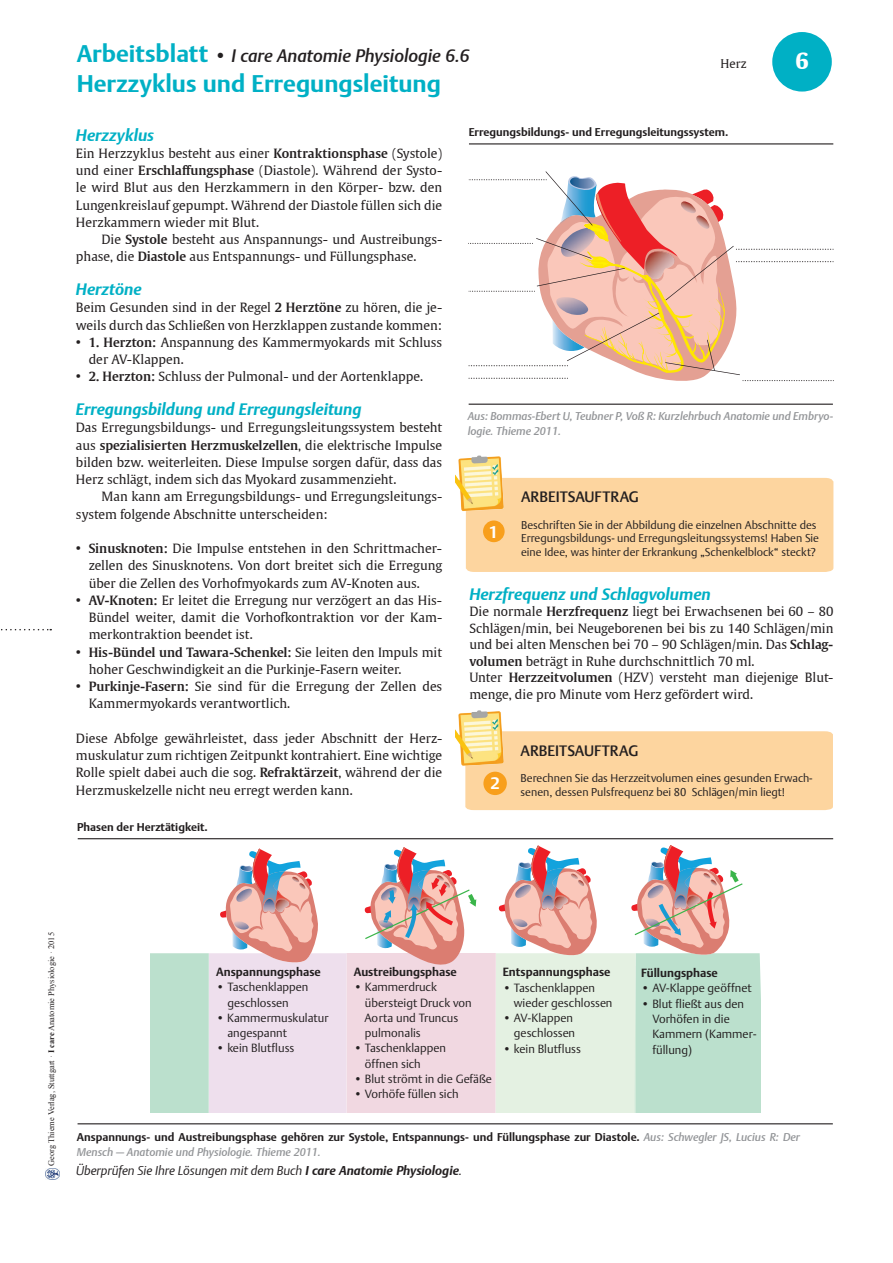
<style>
.page{position:relative;width:893px;height:1263px;background:#fff}
.page>*{position:absolute;margin:0;border:0;box-sizing:border-box;transform-origin:0 0}
.t1{font:700 24px "Thieme Argo 2011";color:#00b0c5}
.t2{font:700 22.5px "Thieme Gulliver 2011";color:#fff}
.t3{font:italic 500 18px "Thieme Argo 2011";color:#231f20}
.t4{font:italic 700 16.5px "Thieme Argo 2011";color:#00b0c5}
.t5{font:700 16.5px "Thieme Argo 2008";color:#fff}
.t6{font:500 15px "Thieme Argo 2011";color:#231f20}
.t7{font:12.75px/17.2px "Thieme Gulliver 2011";color:#231f20}
.t8{font:12.75px/16.5px "Thieme Gulliver 2008";color:#231f20}
.t9{font:italic 300 12.75px "Thieme Argo 2011";color:#231f20}
.t10{font:12px "Thieme Gulliver 2011";color:#231f20}
.t11{font:300 11.85px/15.3px "Thieme Argo 2011";color:#231f20}
.t12{font:700 11.85px "Thieme Argo 2011";color:#231f20}
.t13{font:300 11.25px/13.5px "Thieme Argo 2008";color:#231f20}
.t14{font:700 11.25px/15px "Thieme Argo 2011";color:#231f20}
.t15{font:italic 500 11.25px/15px "Thieme Argo 2011";color:#939598}
.t16{font:8.4px "Times New Roman";color:#231f20}
.s1{font-weight:600}
.s2{font-weight:700}
.s3{font-weight:500;font-style:italic;color:#939598}
</style>
<div class="page">
<img style="left:46px;top:1169px;width:14px;height:10px">
<svg style="left:1px;top:629px;width:50px;height:1px"></svg>
<div style="left:772px;top:32px;width:60px;height:60px;background:#00b0c5;border-radius:50%"></div>
<hr style="left:78px;top:838px;width:755px;height:1px;background:#231f20">
<svg style="left:150px;top:845px;width:610px;height:268px"></svg>
<hr style="left:78px;top:1123px;width:755px;height:1px;background:#231f20">
<div style="left:466px;top:478px;width:367px;height:94px;background:#fdd59f"></div>
<img style="left:455px;top:455px;width:58px;height:56px">
<hr style="left:469px;top:143px;width:364px;height:1px;background:#231f20">
<svg style="left:469px;top:171px;width:365px;height:211px"></svg>
<hr style="left:469px;top:404px;width:364px;height:1px;background:#231f20">
<div style="left:465px;top:731px;width:368px;height:79px;background:#fdd59f"></div>
<img style="left:455px;top:710px;width:58px;height:66px">
<div style="left:484px;top:772px;width:22px;height:22px;background:#f89f1c;border-radius:50%"></div>
<div style="left:483px;top:772px;width:24px;height:23px;border:2px solid #f89f1c;border-radius:50%"></div>
<div style="left:488px;top:775px;width:15px;height:15px;background:#f89f1c"></div>
<div style="left:484px;top:521px;width:20px;height:20px;background:#f89f1c;border-radius:50%"></div>
<div style="left:483px;top:520px;width:22px;height:22px;border:2px solid #f89f1c;border-radius:50%"></div>
<div style="left:486px;top:525px;width:15px;height:13px;background:#f89f1c"></div>
<h1 class="t1" style="left:77px;top:37px;width:133px">Arbeitsblatt</h1>
<h3 class="t3" style="left:214px;top:43px;width:257px">• I care Anatomie Physiologie 6.6</h3>
<h1 class="t1" style="left:77px;top:67px;width:366px">Herzzyklus und Erregungsleitung</h1>
<p class="t10" style="left:720px;top:55px;width:28px">Herz</p>
<h2 class="t2" style="left:795px;top:43px;width:15px">6</h2>
<p class="t4" style="left:76px;top:124px;width:80px">Herzzyklus</p>
<p class="t7" style="left:76px;top:144px;width:368px;text-align:justify">Ein Herzzyklus besteht aus einer <span class="s1">Kontraktionsphase</span> (Systole) und einer <span class="s1">Erschlaffungsphase</span> (Diastole). Während der Systo&shy;le wird Blut aus den Herzkammern in den Körper- bzw. den Lungenkreislauf gepumpt. Während der Diastole füllen sich die Herzkammern wieder mit Blut.</p>
<p class="t7" style="left:76px;top:230px;width:368px;text-indent:26px">Die <span class="s1">Systole</span> besteht aus Anspannungs- und Austreibungs&shy;phase, die <span class="s1">Diastole</span> aus Entspannungs- und Füllungsphase.</p>
<p class="t4" style="left:76px;top:278px;width:67px">Herztöne</p>
<p class="t7" style="left:76px;top:298px;width:368px">Beim Gesunden sind in der Regel <span class="s1">2 Herztöne</span> zu hören, die je&shy;weils durch das Schließen von Herzklappen zustande kommen:</p>
<p class="t7" style="left:89px;top:333px;width:355px;text-indent:-13px"><span class="s1">• 1. Herzton:</span> Anspannung des Kammermyokards mit Schluss der AV-Klappen.</p>
<p class="t7" style="left:76px;top:367px;width:349px"><span class="s1">• 2. Herzton:</span> Schluss der Pulmonal- und der Aortenklappe.</p>
<p class="t4" style="left:76px;top:398px;width:287px">Erregungsbildung und Erregungsleitung</p>
<p class="t7" style="left:76px;top:418px;width:368px;text-align:justify">Das Erregungsbildungs- und Erregungsleitungssystem besteht aus <span class="s1">spezialisierten Herzmuskelzellen</span>, die elektrische Impulse bilden bzw. weiterleiten. Diese Impulse sorgen dafür, dass das Herz schlägt, indem sich das Myokard zusammenzieht.</p>
<p class="t7" style="left:76px;top:487px;width:368px;text-indent:26px">Man kann am Erregungsbildungs- und Erregungsleitungs&shy;system folgende Abschnitte unterscheiden:</p>
<p class="t7" style="left:89px;top:539px;width:355px;text-align:justify;text-indent:-13px"><span class="s1">• Sinusknoten:</span> Die Impulse entstehen in den Schrittmacher&shy;zellen des Sinusknotens. Von dort breitet sich die Erregung über die Zellen des Vorhofmyokards zum AV-Knoten aus.</p>
<p class="t7" style="left:89px;top:591px;width:355px;text-align:justify;text-indent:-13px"><span class="s1">• AV-Knoten:</span> Er leitet die Erregung nur verzögert an das His-Bündel weiter, damit die Vorhofkontraktion vor der Kam&shy;merkontraktion beendet ist.</p>
<p class="t7" style="left:89px;top:643px;width:355px;text-indent:-13px"><span class="s1">• His-Bündel und Tawara-Schenkel:</span> Sie leiten den Impuls mit hoher Geschwindigkeit an die Purkinje-Fasern weiter.</p>
<p class="t7" style="left:89px;top:677px;width:355px;text-indent:-13px"><span class="s1">• Purkinje-Fasern:</span> Sie sind für die Erregung der Zellen des<br>Kammermyokards verantwortlich.</p>
<p class="t7" style="left:76px;top:729px;width:368px;text-align:justify">Diese Abfolge gewährleistet, dass jeder Abschnitt der Herz&shy;muskulatur zum richtigen Zeitpunkt kontrahiert. Eine wichtige Rolle spielt dabei auch die sog. <span class="s1">Refraktärzeit</span>, während der die Herzmuskelzelle nicht neu erregt werden kann.</p>
<p class="t14" style="left:77px;top:819px;width:132px">Phasen der Herztätigkeit.</p>
<p class="t14" style="left:469px;top:125px;width:261px">Erregungsbildungs- und Erregungsleitungssystem.</p>
<p class="t15" style="left:468px;top:409px;width:367px">Aus: Bommas-Ebert U, Teubner P, Voß R: Kurzlehrbuch Anatomie und Embryo&shy;logie. Thieme 2011.</p>
<p class="t6" style="left:521px;top:487px;width:119px">ARBEITSAUFTRAG</p>
<p class="t13" style="left:521px;top:518px;width:299px">Beschriften Sie in der Abbildung die einzelnen Abschnitte des<br>Erregungsbildungs- und Erregungsleitungssystems! Haben Sie eine Idee, was hinter der Erkrankung „Schenkelblock“ steckt?</p>
<p class="t4" style="left:469px;top:583px;width:243px">Herzfrequenz und Schlagvolumen</p>
<p class="t8" style="left:469px;top:603px;width:366px">Die normale <span class="s1">Herzfrequenz</span> liegt bei Erwachsenen bei 60 – 80<br>Schlägen/min, bei Neugeborenen bei bis zu 140 Schlägen/min und bei alten Menschen bei 70 – 90 Schlägen/min. Das <span class="s1">Schlag&shy;volumen</span> beträgt in Ruhe durchschnittlich 70 ml.<br>Unter <span class="s1">Herzzeitvolumen</span> (HZV) versteht man diejenige Blut&shy;menge, die pro Minute vom Herz gefördert wird.</p>
<p class="t5" style="left:489px;top:521px;width:11px">1</p>
<p class="t5" style="left:490px;top:772px;width:11px">2</p>
<p class="t6" style="left:521px;top:740px;width:119px">ARBEITSAUFTRAG</p>
<p class="t13" style="left:521px;top:771px;width:293px">Berechnen Sie das Herzzeitvolumen eines gesunden Erwach&shy;senen, dessen Pulsfrequenz bei 80 Schlägen/min liegt!</p>
<p class="t16" style="left:46px;top:1166px;width:235px;rotate:-90deg">Georg Thieme Verlag, Stuttgart · <span class="s2">I care</span> Anatomie Physiologie · 2015</p>
<p class="t12" style="left:216px;top:964px;width:106px">Anspannungsphase</p>
<p class="t11" style="left:227px;top:979px;width:83px;text-indent:-11px">• Taschenklappen geschlossen</p>
<p class="t11" style="left:227px;top:1010px;width:103px;text-indent:-11px">• Kammermuskulatur angespannt</p>
<p class="t11" style="left:216px;top:1040px;width:80px">• kein Blutfluss</p>
<p class="t12" style="left:354px;top:964px;width:105px">Austreibungsphase</p>
<p class="t11" style="left:364px;top:979px;width:109px;text-indent:-11px">• Kammerdruck übersteigt Druck von<br>Aorta und Truncus pulmonalis</p>
<p class="t11" style="left:365px;top:1040px;width:83px;text-indent:-11px">• Taschenklappen öffnen sich</p>
<p class="t11" style="left:354px;top:1071px;width:140px">• Blut strömt in die Gefäße</p>
<p class="t11" style="left:354px;top:1086px;width:107px">• Vorhöfe füllen sich</p>
<p class="t12" style="left:503px;top:964px;width:109px">Entspannungsphase</p>
<p class="t11" style="left:514px;top:979px;width:100px;text-indent:-11px">• Taschenklappen wieder geschlossen</p>
<p class="t11" style="left:503px;top:1010px;width:74px;text-align:right">• AV-Klappen geschlossen</p>
<p class="t11" style="left:503px;top:1041px;width:80px">• kein Blutfluss</p>
<p class="t12" style="left:641px;top:965px;width:78px">Füllungsphase</p>
<p class="t11" style="left:641px;top:980px;width:112px">• AV-Klappe geöffnet</p>
<p class="t11" style="left:652px;top:996px;width:106px;text-indent:-11px">• Blut fließt aus den<br>Vorhöfen in die<br>Kammern (Kammer&shy;füllung)</p>
<p class="t14" style="left:77px;top:1129px;width:724px">Anspannungs- und Austreibungsphase gehören zur Systole, Entspannungs- und Füllungsphase zur Diastole. <span class="s3">Aus: Schwegler JS, Lucius R: Der<br>Mensch — Anatomie und Physiologie. Thieme 2011.</span></p>
<p class="t9" style="left:76px;top:1162px;width:387px">Überprüfen Sie Ihre Lösungen mit dem Buch <span class="s2">I care Anatomie Physiologie</span>.</p>
</div>
